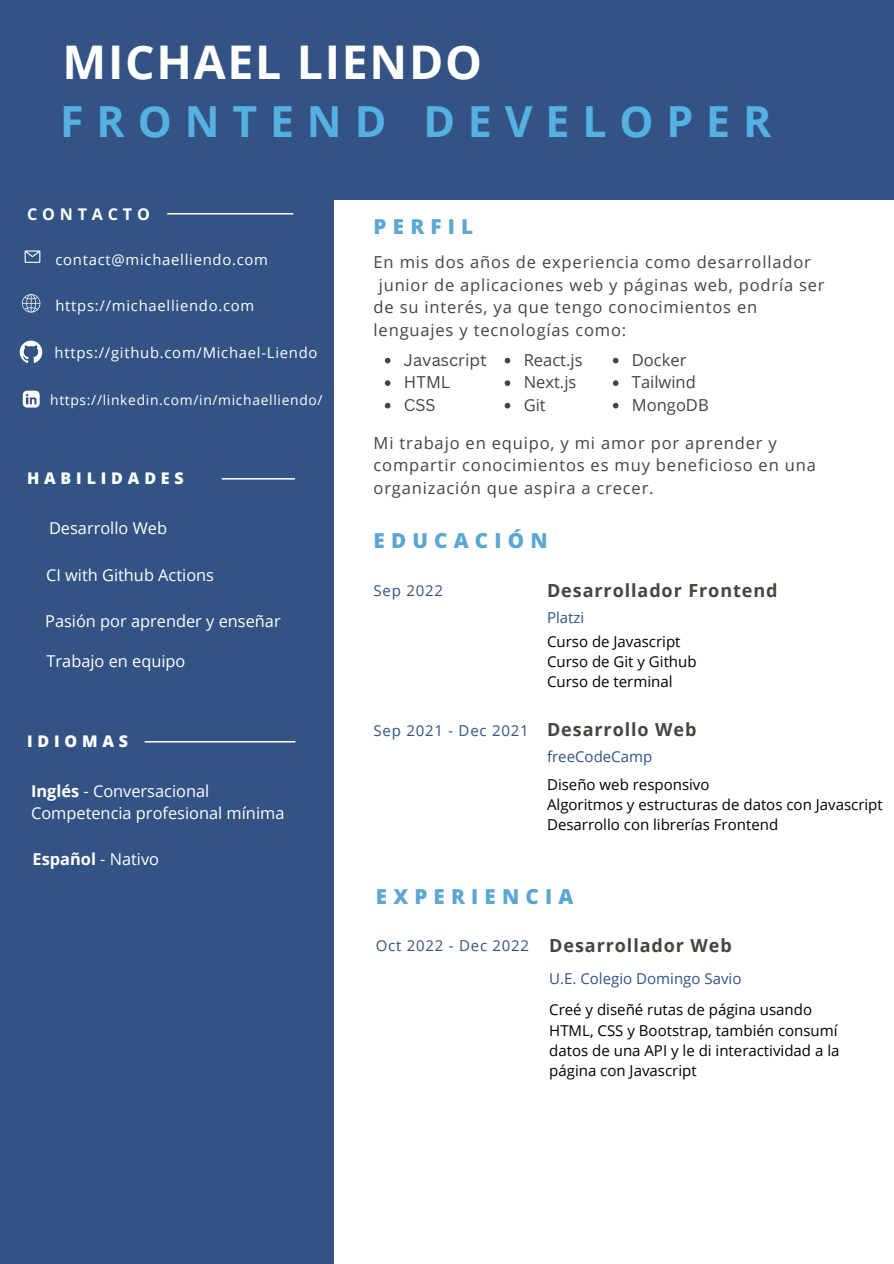
<style>
.page{position:relative;width:894px;height:1264px;background:#fff}
.page>*{position:absolute;margin:0;border:0;box-sizing:border-box;transform-origin:0 0}
.t1{font:700 46.35px "Open Sans";letter-spacing:.035em;color:#fff}
.t2{font:700 42.9px "Open Sans";letter-spacing:.3em;color:#55b1e4}
.t3{font:800 20.55px "Open Sans";letter-spacing:.3em;color:#5ba7d1}
.t4{font:700 18px "Open Sans";letter-spacing:.05em;color:#444440}
.t5{font:16.5px/22.5px "Open Sans";letter-spacing:.05em;color:#444440}
.t6{font:16.5px/22.5px "Open Sans";color:#444440}
.t7{font:16.5px/22.5px "Canva Sans";color:#444440}
.t8{font:16.35px/22.5px "Open Sans";color:#fff}
.t9{font:700 16.35px "Open Sans";color:#fff}
.t10{font:800 16.05px "Open Sans";letter-spacing:.3em;color:#fff}
.t11{font:700 16.05px "Open Sans";letter-spacing:.3em;color:#fff}
.t12{font:15px/20.2px "Open Sans";color:#000}
.t13{font:15px/26.8px "Open Sans";color:#335384}
.t14{font:14.85px "Open Sans";letter-spacing:.05em;color:#fff}
.t15{font:13.8px "Open Sans";letter-spacing:.05em;color:#fff}
.s1{font-weight:700}
.s2{font-weight:400}
.s3{font-weight:700;font-size:18px;color:#444440}
.s4{font-weight:400;font-size:15px;color:#335384}
</style>
<div class="page">
<div style="left:0;top:0;width:893px;height:199px;background:#335384"></div>
<div style="left:0;top:0;width:334px;height:1263px;background:#335384"></div>
<svg style="left:25px;top:250px;width:15px;height:13px"></svg>
<svg style="left:22px;top:294px;width:19px;height:19px"></svg>
<svg style="left:167px;top:213px;width:126px;height:1px"></svg>
<svg style="left:23px;top:390px;width:17px;height:17px"></svg>
<svg style="left:222px;top:478px;width:73px;height:1px"></svg>
<svg style="left:145px;top:741px;width:150px;height:1px"></svg>
<svg style="left:20px;top:340px;width:22px;height:23px"></svg>
<svg style="left:504px;top:358px;width:6px;height:5px"></svg>
<svg style="left:504px;top:380px;width:6px;height:6px"></svg>
<svg style="left:504px;top:403px;width:6px;height:5px"></svg>
<svg style="left:612px;top:358px;width:6px;height:5px"></svg>
<svg style="left:612px;top:380px;width:6px;height:6px"></svg>
<svg style="left:612px;top:403px;width:6px;height:5px"></svg>
<svg style="left:385px;top:358px;width:5px;height:5px"></svg>
<svg style="left:385px;top:380px;width:5px;height:6px"></svg>
<svg style="left:385px;top:403px;width:5px;height:5px"></svg>
<h1 class="t1" style="left:63px;top:30px;width:421px">MICHAEL LIENDO</h1>
<h2 class="t2" style="left:60px;top:91px;width:712px">FRONTEND DEVELOPER</h2>
<p class="t11" style="left:27px;top:203px;width:124px">CONTACTO</p>
<p class="t14" style="left:55px;top:249px;width:214px">contact@michaelliendo.com</p>
<p class="t14" style="left:55px;top:295px;width:200px">https://michaelliendo.com</p>
<p class="t14" style="left:55px;top:342px;width:264px">https://github.com/Michael-Liendo</p>
<p class="t15" style="left:50px;top:391px;width:274px">https://linkedin.com/in/michaelliendo/</p>
<p class="t10" style="left:27px;top:467px;width:158px">HABILIDADES</p>
<p class="t8" style="left:49px;top:517px;width:119px">Desarrollo Web</p>
<p class="t8" style="left:46px;top:563px;width:169px">CI with Github Actions</p>
<p class="t8" style="left:45px;top:609px;width:237px">Pasión por aprender y enseñar</p>
<p class="t8" style="left:46px;top:649px;width:140px">Trabajo en equipo</p>
<p class="t10" style="left:27px;top:730px;width:103px">IDIOMAS</p>
<p class="t8" style="left:31px;top:779px;width:255px"><span class="s1">Inglés</span> - Conversacional<br>Competencia profesional mínima</p>
<p class="t9" style="left:33px;top:847px;width:128px">Español <span class="s2">- Nativo</span></p>
<p class="t3" style="left:373px;top:212px;width:101px">PERFIL</p>
<p class="t5" style="left:373px;top:251px;width:438px">En mis dos años de experiencia como desarrollador</p>
<p class="t5" style="left:378px;top:273px;width:447px">junior de aplicaciones web y páginas web, podría ser</p>
<p class="t5" style="left:373px;top:296px;width:385px">de su interés, ya que tengo conocimientos en</p>
<p class="t5" style="left:373px;top:318px;width:254px">lenguajes y tecnologías como:</p>
<p class="t7" style="left:404px;top:348px;width:84px">Javascript<br>HTML<br>CSS</p>
<p class="t6" style="left:523px;top:348px;width:60px">React.js<br>Next.js<br>Git</p>
<p class="t6" style="left:631px;top:348px;width:78px">Docker<br>Tailwind<br>MongoDB</p>
<p class="t5" style="left:373px;top:431px;width:443px">Mi trabajo en equipo, y mi amor por aprender y compartir conocimientos es muy beneficioso en una organización que aspira a crecer.</p>
<p class="t3" style="left:373px;top:526px;width:175px">EDUCACIÓN</p>
<p class="t13" style="left:373px;top:576px;width:71px">Sep 2022</p>
<p class="t4" style="left:547px;top:577px;width:232px">Desarrollador Frontend</p>
<p class="t13" style="left:547px;top:603px;width:39px">Platzi</p>
<p class="t12" style="left:547px;top:630px;width:151px">Curso de Javascript<br>Curso de Git y Github<br>Curso de terminal</p>
<p class="t13" style="left:547px;top:716px;width:151px;text-indent:-173px">Sep 2021 - Dec 2021 <span class="s3">Desarrollo Web </span>freeCodeCamp</p>
<p class="t12" style="left:547px;top:774px;width:337px">Diseño web responsivo<br>Algoritmos y estructuras de datos con Javascript<br>Desarrollo con librerías Frontend</p>
<p class="t3" style="left:376px;top:881px;width:199px">EXPERIENCIA</p>
<p class="t4" style="left:376px;top:932px;width:357px"><span class="s4">Oct 2022 - Dec 2022</span> Desarrollador Web</p>
<p class="t13" style="left:549px;top:964px;width:193px">U.E. Colegio Domingo Savio</p>
<p class="t12" style="left:549px;top:999px;width:291px">Creé y diseñé rutas de página usando HTML, CSS y Bootstrap, también consumí datos de una API y le di interactividad a la página con Javascript</p>
</div>
